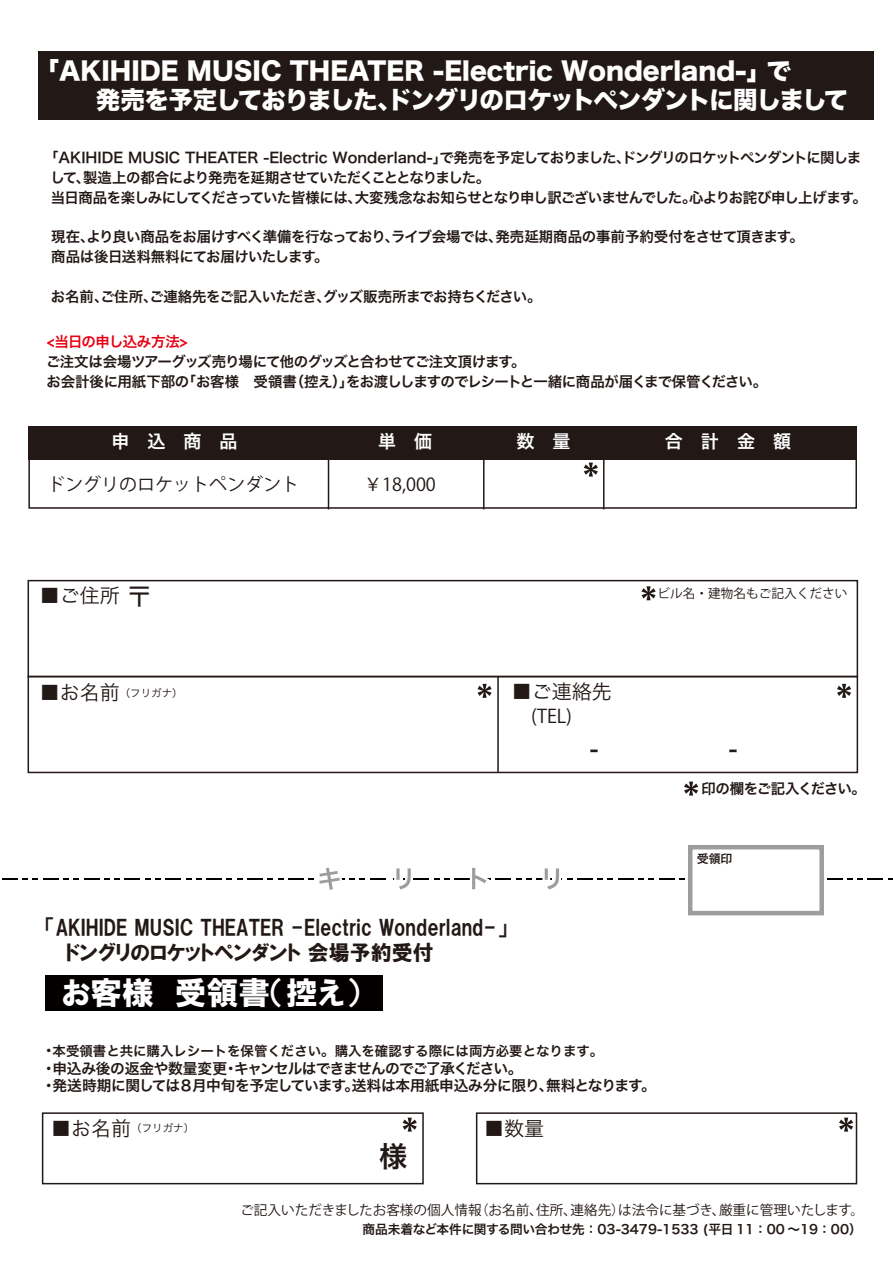
<style>
.page{position:relative;width:893px;height:1263px;background:#fff}
.page>*{position:absolute;margin:0;border:0;box-sizing:border-box;transform-origin:0 0}
.t1{font:31.8px "HGP Soei Kakugothic UB";color:#fff}
.t2{font:28.5px "Hira Kaku Pro W6";color:#221815}
.t3{font:24.45px/29.4px "Hira Kaku Std W8";color:#fff}
.t4{font:21px/25.2px "HGP Soei Kakugothic UB";color:#221815}
.t5{font:19.95px "Hira Kaku Pro N W3";color:#221815}
.t6{font:18.75px "Koz Go Pr 6 N";color:#221815}
.t7{font:18px "Koz Go Pr 6 N";color:#221815}
.t8{font:18px "Hira Kaku Pro N W6";color:#fff}
.t9{font:14.7px/17.7px "Hira Kaku Pro W6";letter-spacing:-.04em;color:#221815}
.t10{font:14.4px/19.8px "Hira Kaku Pro W6";letter-spacing:-.04em;color:#221815}
.t11{font:14.4px "Hira Kaku Pro W6";letter-spacing:-.04em;color:#e60012}
.t12{font:13.65px "Koz Go Pr 6 N";color:#221815}
.t13{font:13.5px "Hira Kaku Pro N W6";color:#221815}
.t14{font:12.75px "Hira Kaku Pro W6";color:#221815}
.t15{font:12.6px "Koz Go Pr 6 N";color:#221815}
.t16{font:10.5px "Hira Kaku Pro N W3";color:#221815}
.s1{font-family:"Koz Go Pr 6 N";font-size:28.5px}
.s2{font-size:19.95px}
.s3{font-family:"Hira Kaku Pro W6";font-size:14.7px}
</style>
<div class="page">
<div style="left:45px;top:975px;width:338px;height:36px;background:#040000"></div>
<div style="left:28px;top:458px;width:829px;height:51px;border:2px solid #221815"></div>
<div style="left:42px;top:1112px;width:382px;height:72px;border:2px solid #221815"></div>
<div style="left:476px;top:1112px;width:381px;height:72px;border:2px solid #221815"></div>
<div style="left:28px;top:676px;width:830px;height:97px;border:2px solid #221815"></div>
<div style="left:28px;top:580px;width:830px;height:97px;border:2px solid #221815"></div>
<hr style="left:497px;top:676px;width:2px;height:96px;background:#221815">
<hr style="left:328px;top:460px;width:1px;height:49px;background:#221815">
<hr style="left:483px;top:460px;width:1px;height:49px;background:#221815">
<hr style="left:603px;top:460px;width:1px;height:49px;background:#221815">
<div style="left:28px;top:426px;width:829px;height:33px;background:#221815"></div>
<svg style="left:2px;top:879px;width:107px;height:1px"></svg>
<svg style="left:115px;top:879px;width:188px;height:1px"></svg>
<svg style="left:598px;top:879px;width:86px;height:1px"></svg>
<svg style="left:827px;top:879px;width:66px;height:1px"></svg>
<svg style="left:309px;top:867px;width:76px;height:23px"></svg>
<svg style="left:393px;top:868px;width:199px;height:22px"></svg>
<div style="left:688px;top:845px;width:136px;height:70px;background:#fff;border:4px solid #9d9d9e"></div>
<div style="left:38px;top:52px;width:836px;height:68px;background:#221815"></div>
<svg style="left:584px;top:463px;width:14px;height:14px"></svg>
<svg style="left:641px;top:586px;width:15px;height:14px"></svg>
<svg style="left:477px;top:684px;width:15px;height:14px"></svg>
<svg style="left:684px;top:782px;width:14px;height:13px"></svg>
<svg style="left:403px;top:1118px;width:14px;height:13px"></svg>
<svg style="left:839px;top:1118px;width:14px;height:13px"></svg>
<svg style="left:837px;top:684px;width:14px;height:14px"></svg>
<h3 class="t3" style="left:96px;top:57px;width:754px;text-indent:-61px">「AKIHIDE MUSIC THEATER -Electric Wonderland-」で<br>発売を予定しておりました、ドングリのロケットペンダントに関しまして</h3>
<p class="t10" style="left:50px;top:147px;width:818px;text-indent:-6px">「AKIHIDE MUSIC THEATER -Electric Wonderland-」で発売を予定しておりました、ドングリのロケットペンダントに関しまして、製造上の都合により発売を延期させていただくこととなりました。<br>当日商品を楽しみにしてくださっていた皆様には、大変残念なお知らせとなり申し訳ございませんでした。心よりお詫び申し上げます。</p>
<p class="t10" style="left:51px;top:226px;width:754px">現在、より良い商品をお届けすべく準備を行なっており、ライブ会場では、発売延期商品の事前予約受付をさせて頂きます。商品は後日送料無料にてお届けいたします。</p>
<p class="t10" style="left:51px;top:286px;width:492px">お名前、ご住所、ご連絡先をご記入いただき、グッズ販売所までお持ちください。</p>
<p class="t11" style="left:47px;top:329px;width:142px">&lt;当日の申し込み方法&gt;</p>
<p class="t10" style="left:46px;top:351px;width:723px">ご注文は会場ツアーグッズ売り場にて他のグッズと合わせてご注文頂けます。<br>お会計後に用紙下部の「お客様　受領書（控え）」をお渡ししますのでレシートと一緒に商品が届くまで保管ください。</p>
<p class="t8" style="left:111px;top:424px;width:127px">申　込　商　品</p>
<p class="t8" style="left:378px;top:424px;width:55px">単　価</p>
<p class="t8" style="left:517px;top:424px;width:55px">数　量</p>
<p class="t8" style="left:665px;top:424px;width:127px">合　計　金　額</p>
<p class="t7" style="left:47px;top:474px;width:253px">ドングリのロケットペンダント</p>
<p class="t7" style="left:364px;top:475px;width:73px">￥18,000</p>
<h3 class="t5" style="left:40px;top:578px;width:115px">■ご住所<span class="s1">〒</span></h3>
<p class="t16" style="left:40px;top:683px;width:145px"><span class="s2">■お名前</span>（フリガナ）</p>
<h3 class="t5" style="left:512px;top:674px;width:102px">■ご連絡先</h3>
<h3 class="t6" style="left:531px;top:706px;width:42px">(TEL)</h3>
<p class="t15" style="left:657px;top:586px;width:192px">ビル名・建物名もご記入ください</p>
<p class="t10" style="left:701px;top:778px;width:166px">印の欄をご記入ください。</p>
<h3 class="t4" style="left:66px;top:914px;width:443px;text-indent:-21px">「AKIHIDE MUSIC THEATER -Electric Wonderland-」ドングリのロケットペンダント 会場予約受付</h3>
<h1 class="t1" style="left:62px;top:976px;width:300px">お客様　受領書（控え）</h1>
<p class="t13" style="left:42px;top:1038px;width:563px"><span class="s3">・</span>本受領書と共に購入レシートを保管ください。購入を確認する際には両方必要となります。</p>
<p class="t9" style="left:42px;top:1059px;width:616px">・申込み後の返金や数量変更・キャンセルはできませんのでご了承ください。<br>・発送時期に関しては８月中旬を予定しています。送料は本用紙申込み分に限り、無料となります。</p>
<p class="t16" style="left:51px;top:1118px;width:145px"><span class="s2">■お名前</span>（フリガナ）</p>
<h2 class="t2" style="left:379px;top:1130px;width:30px">様</h2>
<h3 class="t5" style="left:484px;top:1110px;width:62px">■数量</h3>
<p class="t12" style="left:240px;top:1202px;width:625px">ご記入いただきましたお客様の個人情報（お名前、住所、連絡先）は法令に基づき、厳重に管理いたします。</p>
<p class="t14" style="left:362px;top:1218px;width:501px">商品未着など本件に関する問い合わせ先：03-3479-1533 (平日 11：00 ～19：00）</p>
</div>
